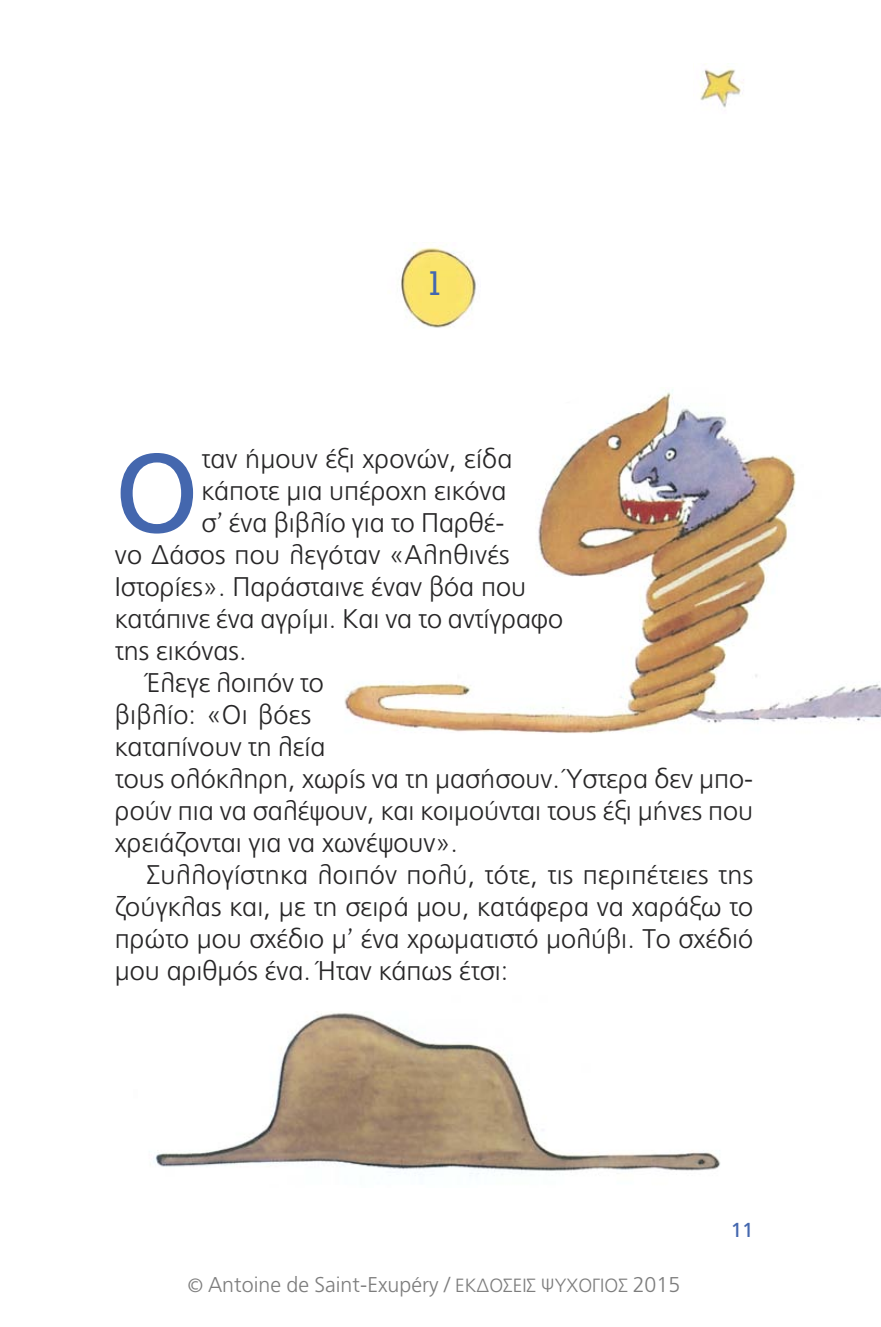
<style>
.page{position:relative;width:881px;height:1327px;background:#fff}
.page>*{position:absolute;margin:0;border:0;box-sizing:border-box;transform-origin:0 0}
.t1{font:111.6px "PF Catalog";color:#4467ae}
.t2{font:33.75px "PF Detour";color:#4467ae}
.t3{font:300 27px "PF Catalog";color:#272627}
.t4{font:300 21.38px "PF Catalog";color:#7d7d7d}
.s1{font-family:"PF Alfabeta"}
.s2{font-size:19.12px}
</style>
<div class="page">
<img style="left:401px;top:247px;width:75px;height:81px">
<img style="left:153px;top:1013px;width:568px;height:162px">
<img style="left:344px;top:389px;width:536px;height:345px">
<img style="left:700px;top:63px;width:44px;height:45px">
<p class="t2" style="left:425px;top:271px;width:19px">1</p>
<h1 class="t1" style="left:115px;top:429px;width:85px">Ο</h1>
<p class="t3" style="left:201px;top:444px;width:312px">ταν ήμουν έξι χρονών, είδα</p>
<p class="t3" style="left:201px;top:476px;width:306px">κάποτε μια υπέροχη εικόνα</p>
<p class="t3" style="left:201px;top:507px;width:304px">σ<span class="s1">’</span> ένα βιβλίο για το Παρθέ-</p>
<p class="t3" style="left:115px;top:539px;width:396px">νο Δάσος που λεγόταν «Αληθινές</p>
<p class="t3" style="left:115px;top:571px;width:413px">Ιστορίες». Παράσταινε έναν βόα που</p>
<p class="t3" style="left:115px;top:603px;width:449px">κατάπινε ένα αγρίμι. Και να το αντίγραφο</p>
<p class="t3" style="left:115px;top:635px;width:133px">της εικόνας.</p>
<p class="t3" style="left:147px;top:667px;width:178px">Έλεγε λοιπόν το</p>
<p class="t3" style="left:115px;top:699px;width:198px">βιβλίο: «Οι βόες</p>
<p class="t3" style="left:115px;top:731px;width:212px">κα ταπίνουν τη λεία</p>
<p class="t3" style="left:115px;top:763px;width:639px">τους ολόκληρη, χωρίς να τη μασήσουν. Ύστερα δεν μπο-</p>
<p class="t3" style="left:115px;top:795px;width:639px">ρούν πια να σαλέψουν, και κοιμούνται τους έξι μήνες που</p>
<p class="t3" style="left:115px;top:827px;width:344px">χρειάζονται για να χωνέψουν».</p>
<p class="t3" style="left:147px;top:859px;width:607px">Συλλογίστηκα λοιπόν πολύ, τότε, τις περιπέτειες της</p>
<p class="t3" style="left:115px;top:891px;width:639px">ζούγκλας και, με τη σειρά μου, κατάφερα να χαράξω το</p>
<p class="t3" style="left:115px;top:923px;width:639px">πρώτο μου σχέδιο μ<span class="s1">’</span> ένα χρωματιστό μολύβι. Το σχέδιό</p>
<p class="t3" style="left:115px;top:955px;width:394px">μου αριθμός ένα. Ήταν κάπως έτσι:</p>
<p class="t4" style="left:188px;top:1272px;width:493px"><span class="s2">©</span> Antoine de Saint-Exupéry / <span class="s2">ΕΚΔΟΣΕΙΣ ΨΥΧΟΓΙΟΣ</span> 2015</p>
</div>
